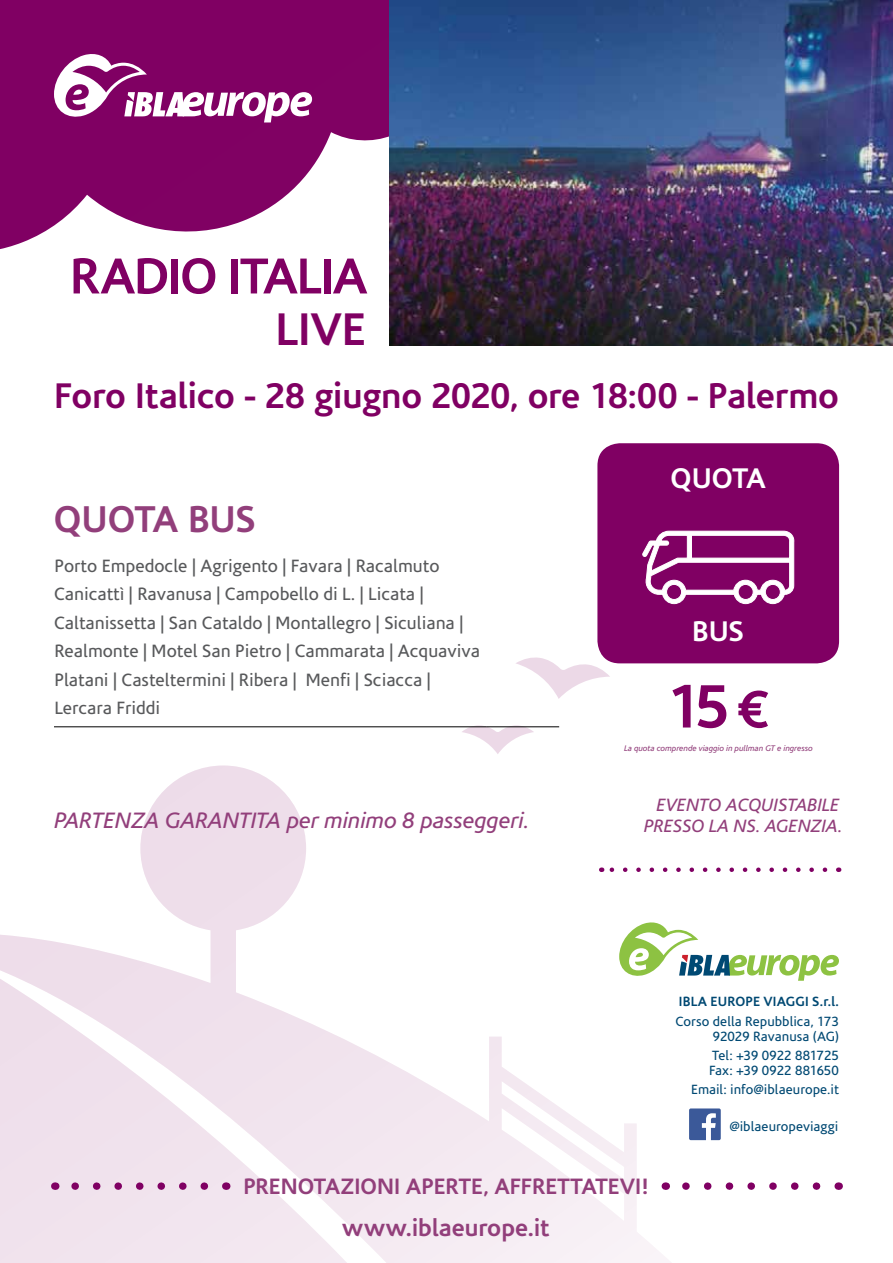
<style>
.page{position:relative;width:893px;height:1263px;background:#fff}
.page>*{position:absolute;margin:0;border:0;box-sizing:border-box;transform-origin:0 0}
.t1{font:700 61.8px "Corisande";color:#800063}
.t2{font:700 51px "Corisande";letter-spacing:-.03em;color:#800063}
.t3{font:700 46.2px "Corisande";color:#800063}
.t4{font:700 37.65px "Corisande";letter-spacing:-.01em;color:#923f7b}
.t5{font:700 36px "Corisande";letter-spacing:-.005em;color:#800063}
.t6{font:700 28.65px "Corisande";color:#fff}
.t7{font:700 24.3px "Corisande";color:#923f7b}
.t8{font:italic 22.5px "Corisande";color:#923f7b}
.t9{font:700 22.5px "Corisande";color:#923f7b}
.t10{font:18px/28.5px "Corisande";color:#58595b}
.t11{font:italic 18px/21.6px "Corisande";color:#923f7b;text-align:center}
.t12{font:13.5px/15px "Corisande";letter-spacing:.005em;color:#004973;text-align:right}
.t13{font:700 13.5px "Corisande";letter-spacing:.015em;color:#004973}
.t14{font:italic 8.25px "Corisande";color:#923f7b}
.s1{font-size:53.1px}
</style>
<div class="page">
<svg style="left:0;top:0;width:389px;height:249px;fill:#800063"></svg>
<svg style="left:0;top:765px;width:843px;height:498px"></svg>
<svg style="left:461px;top:725px;width:73px;height:29px"></svg>
<svg style="left:516px;top:657px;width:94px;height:42px"></svg>
<svg style="left:65px;top:1182px;width:139px;height:8px"></svg>
<svg style="left:676px;top:1182px;width:141px;height:8px"></svg>
<svg style="left:54px;top:52px;width:258px;height:70px"></svg>
<hr style="left:54px;top:726px;width:433px;height:1px;background:#000">
<hr style="left:487px;top:726px;width:72px;height:1px;background:#000">
<svg style="left:689px;top:1108px;width:32px;height:32px"></svg>
<svg style="left:619px;top:920px;width:220px;height:61px"></svg>
<svg style="left:608px;top:867px;width:217px;height:5px"></svg>
<div style="left:597px;top:443px;width:242px;height:220px;background:#800063;border-radius:22px"></div>
<svg style="left:642px;top:531px;width:152px;height:73px"></svg>
<img style="left:389px;top:0;width:504px;height:345px">
<h2 class="t2" style="left:70px;top:247px;width:299px">RADIO ITALIA</h2>
<h3 class="t3" style="left:276px;top:302px;width:92px">LIVE</h3>
<h3 class="t5" style="left:54px;top:375px;width:786px">Foro Italico - 28 giugno 2020, ore 18:00 - Palermo</h3>
<h3 class="t4" style="left:54px;top:497px;width:203px">QUOTA BUS</h3>
<p class="t10" style="left:54px;top:551px;width:427px">Porto Empedocle | Agrigento | Favara | Racalmuto Canicattì | Ravanusa | Campobello di L. | Licata | Caltanissetta | San Cataldo | Montallegro | Siculiana | Realmonte | Motel San Pietro | Cammarata | Acquaviva Platani | Casteltermini | Ribera | Menfi | Sciacca | Lercara Friddi</p>
<p class="t8" style="left:54px;top:808px;width:477px">PARTENZA GARANTITA per minimo 8 passeggeri.</p>
<h3 class="t6" style="left:671px;top:462px;width:41px">Quota</h3>
<h3 class="t6" style="left:692px;top:614px;width:18px">bus</h3>
<h1 class="t1" style="left:667px;top:671px;width:103px">15 <span class="s1">¤</span></h1>
<p class="t14" style="left:624px;top:744px;width:190px">La quota comprende viaggio in pullman GT e ingresso</p>
<p class="t11" style="left:644px;top:794px;width:200px">EVENTO ACQUISTABILE<br>PRESSO LA NS. AGENZIA.</p>
<p class="t13" style="left:679px;top:994px;width:162px">IBLA EUROPE VIAGGI S.r.l.</p>
<p class="t12" style="left:675px;top:1014px;width:165px">Corso della Repubblica, 173<br>92029 Ravanusa (AG)</p>
<p class="t12" style="left:709px;top:1048px;width:131px;text-align:left">Tel: +39 0922 881725<br>Fax: +39 0922 881650</p>
<p class="t12" style="left:691px;top:1082px;width:149px">Email: info@iblaeurope.it</p>
<p class="t12" style="left:729px;top:1119px;width:110px">@iblaeuropeviaggi</p>
<p class="t9" style="left:243px;top:1174px;width:408px">PRENOTAZIONI APERTE, AFFRETTATEVI!</p>
<h3 class="t7" style="left:342px;top:1214px;width:209px">www.iblaeurope.it</h3>
</div>
